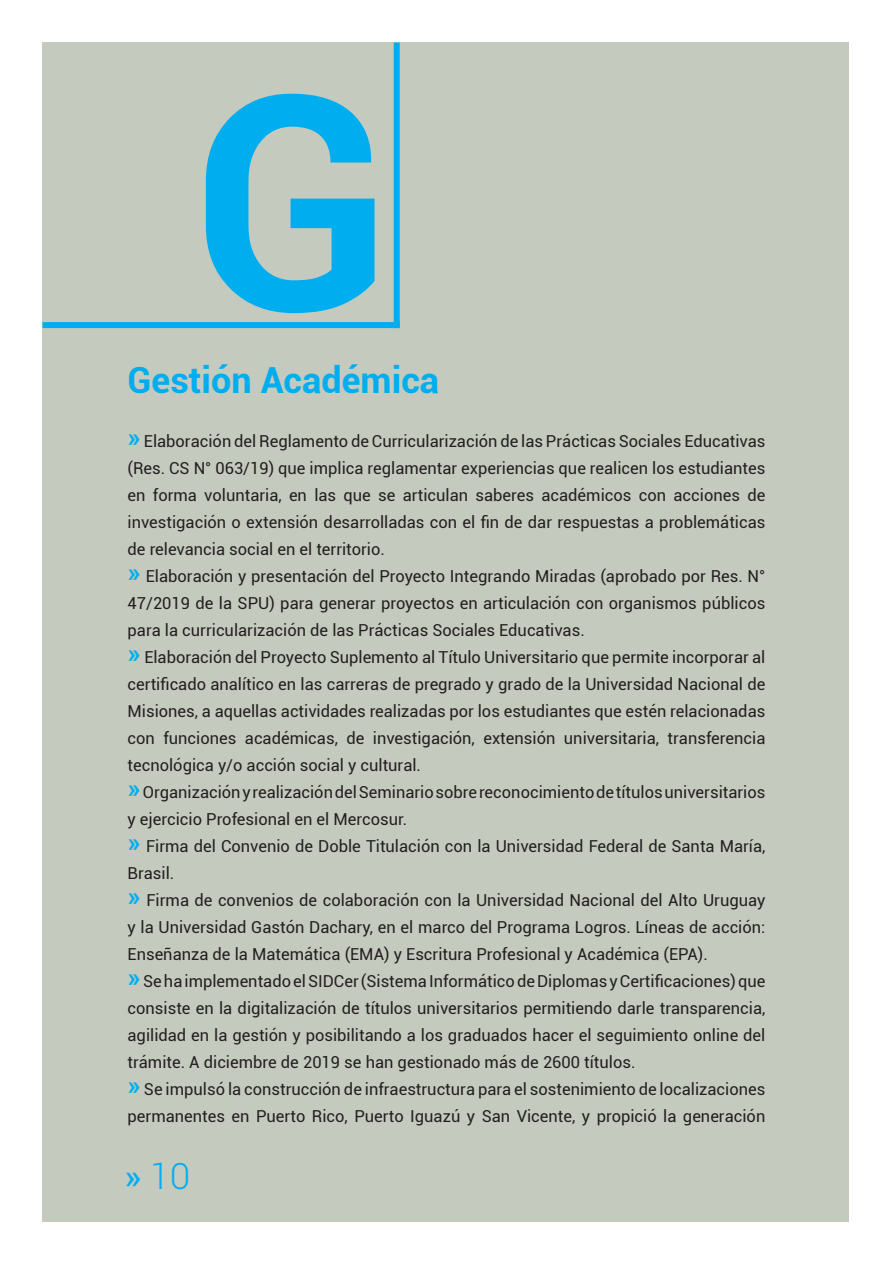
<style>
.page{position:relative;width:893px;height:1263px;background:#fff}
.page>*{position:absolute;margin:0;border:0;box-sizing:border-box;transform-origin:0 0}
.t1{font:700 300px "Roboto";color:#00aeef}
.t2{font:700 36px "Roboto";color:#00aeef}
.t3{font:300 36px "Roboto";color:#00aeef}
.t4{font:16.5px/27px "Roboto";color:#231f20}
.s1{font-weight:700;font-size:27px;color:#00aeef}
.s2{font-weight:400}
</style>
<div class="page">
<div style="left:43px;top:43px;width:806px;height:1178px;background:#c5cabe"></div>
<div style="left:43px;top:322px;width:357px;height:6px;background:#00aeef"></div>
<div style="left:394px;top:43px;width:6px;height:285px;background:#00aeef"></div>
<h1 class="t1" style="left:191px;top:-8px;width:201px">G</h1>
<h2 class="t2" style="left:128px;top:354px;width:313px">Gestión Académica</h2>
<p class="t4" style="left:128px;top:427px;width:639px"><span class="s1">»</span> Elaboración del Reglamento de Curricularización de las Prácticas Sociales Educativas (Res. CS N° 063/19) que implica reglamentar experiencias que realicen los estudiantes en forma voluntaria, en las que se articulan saberes académicos con acciones de investigación o extensión desarrolladas con el fin de dar respuestas a problemáticas de relevancia social en el territorio.<br><span class="s1">»</span> Elaboración y presentación del Proyecto Integrando Miradas (aprobado por Res. N° 47/2019 de la SPU) para generar proyectos en articulación con organismos públicos para la curricularización de las Prácticas Sociales Educativas.<br><span class="s1">»</span> Elaboración del Proyecto Suplemento al Título Universitario que permite incorporar al certificado analítico en las carreras de pregrado y grado de la Universidad Nacional de Misiones, a aquellas actividades realizadas por los estudiantes que estén relacionadas con funciones académicas, de investigación, extensión universitaria, transferencia tecnológica y/o acción social y cultural.<br><span class="s1">»</span> Organización y realización del Seminario sobre reconocimiento de títulos universitarios y ejercicio Profesional en el Mercosur.<br><span class="s1">»</span> Firma del Convenio de Doble Titulación con la Universidad Federal de Santa María, Brasil.<br><span class="s1">»</span> Firma de convenios de colaboración con la Universidad Nacional del Alto Uruguay y la Universidad Gastón Dachary, en el marco del Programa Logros. Líneas de acción:<br>Enseñanza de la Matemática (EMA) y Escritura Profesional y Académica (EPA).<br><span class="s1">»</span> Se ha implementado el SIDCer (Sistema Informático de Diplomas y Certificaciones) que consiste en la digitalización de títulos universitarios permitiendo darle transparencia, agilidad en la gestión y posibilitando a los graduados hacer el seguimiento online del trámite. A diciembre de 2019 se han gestionado más de 2600 títulos.<br><span class="s1">»</span> Se impulsó la construcción de infraestructura para el sostenimiento de localizaciones permanentes en Puerto Rico, Puerto Iguazú y San Vicente, y propició la generación</p>
<h2 class="t3" style="left:124px;top:1151px;width:67px"><span class="s2">»</span> 10</h2>
</div>
